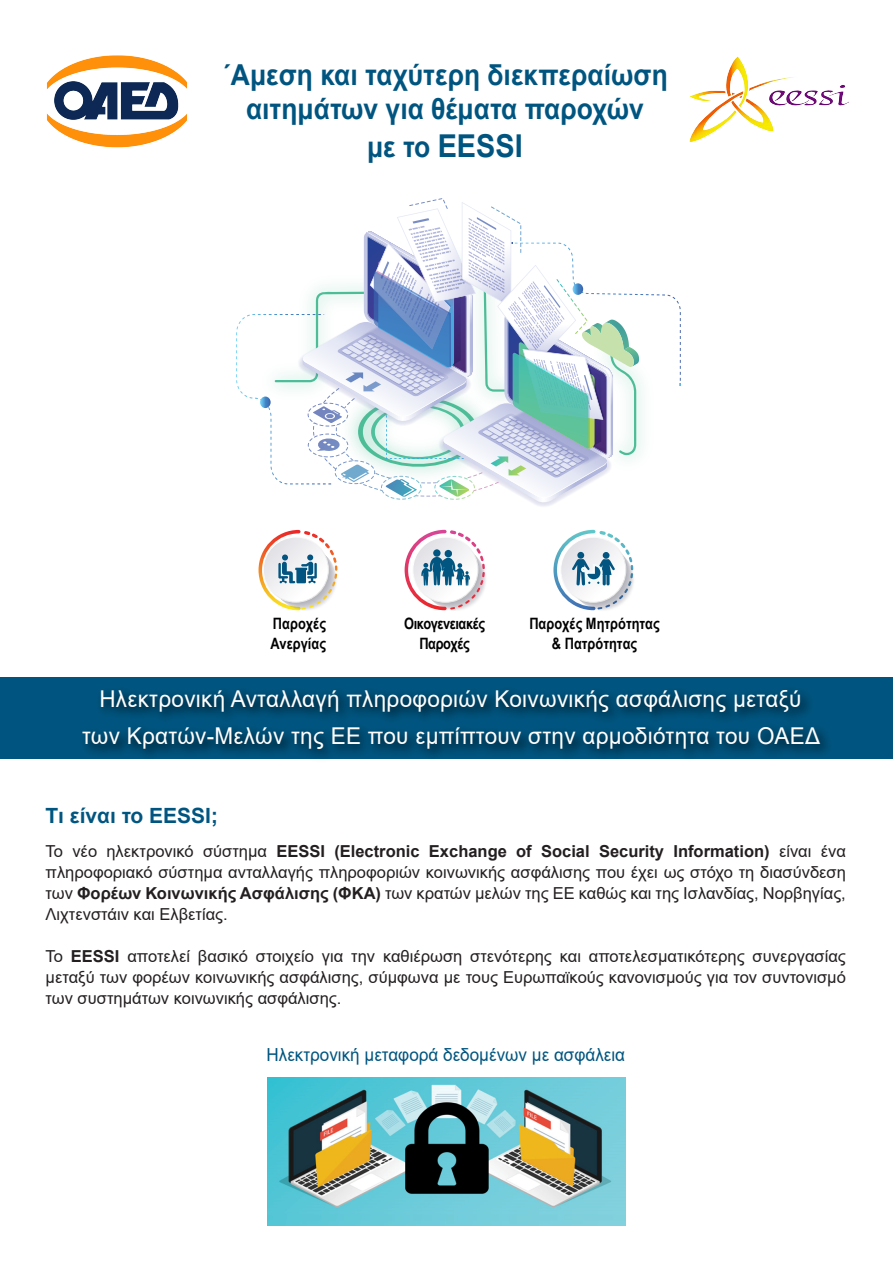
<style>
.page{position:relative;width:893px;height:1263px;background:#fff}
.page>*{position:absolute;margin:0;border:0;box-sizing:border-box;transform-origin:0 0}
.t1{font:700 31.5px "Arial";color:#005580;scale:.92 1}
.t2{font:700 28.8px/34.7px "Arial";color:#005580;text-align:center;scale:.92 1}
.t3{font:23.1px/37.5px "Arial";letter-spacing:.015em;color:#fff;text-align:center}
.t4{font:700 21px "Arial";color:#005580}
.t5{font:18px "Arial";color:#005580;scale:.95 1}
.t6{font:16.5px/21px "Arial";color:#231f20;text-align:justify}
.t7{font:700 15.6px/19.8px "Arial Narrow";color:#010101;text-align:center}
.t8{font:700 15.6px/19.8px "Arial Narrow";letter-spacing:-.03em;color:#010101;text-align:center}
.s1{font-size:28.8px}
.s2{font-weight:700}
</style>
<div class="page">
<svg style="left:236px;top:198px;width:445px;height:309px"></svg>
<img style="left:689px;top:56px;width:160px;height:86px">
<img style="left:46px;top:56px;width:142px;height:92px">
<div style="left:0;top:677px;width:893px;height:81px;background:#005580"></div>
<img style="left:47px;top:691px;width:816px;height:68px">
<svg style="left:405px;top:530px;width:80px;height:80px"></svg>
<svg style="left:259px;top:530px;width:78px;height:80px"></svg>
<svg style="left:553px;top:529px;width:80px;height:81px"></svg>
<div style="left:595px;top:579px;width:7px;height:7px;border:2px solid #f2fafa;border-radius:50%"></div>
<img style="left:268px;top:1213px;width:357px;height:13px">
<img style="left:268px;top:1077px;width:357px;height:136px">
<h2 class="t2" style="left:222px;top:58px;width:486px">΄Αμεση και ταχύτερη διεκπεραίωση αιτημάτων για θέματα παροχών</h2>
<h1 class="t1" style="left:367px;top:124px;width:171px"><span class="s1">με το</span> EESSI</h1>
<p class="t7" style="left:270px;top:613px;width:57px;text-align:left">Παροχές<br>Aνεργίας</p>
<p class="t8" style="left:404px;top:613px;width:82px">Οικογενειακές<br>Παροχές</p>
<p class="t7" style="left:529px;top:613px;width:132px">Παροχές Μητρότητας &amp; Πατρότητας</p>
<h3 class="t3" style="left:82px;top:680px;width:740px">Ηλεκτρονική Ανταλλαγή πληροφοριών Κοινωνικής ασφάλισης μεταξύ των Κρατών-Μελών της ΕΕ που εμπίπτουν στην αρμοδιότητα του ΟΑΕΔ</h3>
<p class="t4" style="left:46px;top:800px;width:174px">Τι είναι το EESSI;</p>
<p class="t6" style="left:46px;top:841px;width:802px">Το νέο ηλεκτρονικό σύστημα <span class="s2">EESSI (Electronic Exchange of Social Security Information)</span> είναι ένα πληροφοριακό σύστημα ανταλλαγής πληροφοριών κοινωνικής ασφάλισης που έχει ως στόχο τη διασύνδεση των <span class="s2">Φορέων Κοινωνικής Ασφάλισης (ΦΚΑ)</span> των κρατών μελών της ΕΕ καθώς και της Ισλανδίας, Νορβηγίας, Λιχτενστάιν και Ελβετίας.</p>
<p class="t6" style="left:46px;top:946px;width:802px">Το <span class="s2">EESSI</span> αποτελεί βασικό στοιχείο για την καθιέρωση στενότερης και αποτελεσματικότερης συνεργασίας μεταξύ των φορέων κοινωνικής ασφάλισης, σύμφωνα με τους Ευρωπαϊκούς κανονισμούς για τον συντονισμό των συστημάτων κοινωνικής ασφάλισης.</p>
<p class="t5" style="left:266px;top:1042px;width:379px">Ηλεκτρονική μεταφορά δεδομένων με ασφάλεια</p>
</div>
